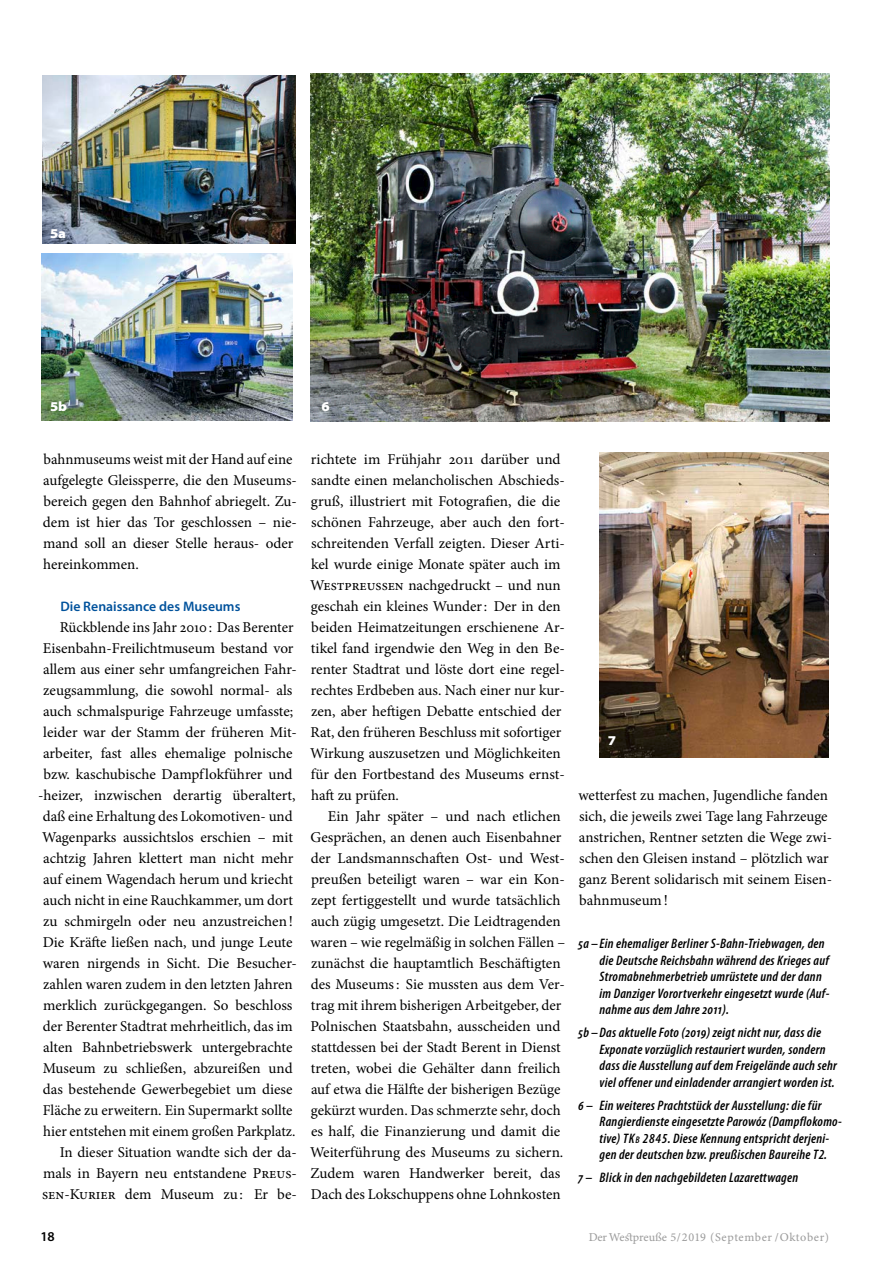
<style>
.page{position:relative;width:893px;height:1263px;background:#fff}
.page>*{position:absolute;margin:0;border:0;box-sizing:border-box;transform-origin:0 0}
.t1{font:15px/21px "Minion Pro";letter-spacing:-.005em;color:#000}
.t2{font:italic 600 condensed 13.8px/16.5px "Myriad Pro";letter-spacing:.02em;color:#000}
.t3{font:600 13.8px "Myriad Pro";color:#00529c}
.t4{font:900 semi-expanded 13.5px "Myriad Pro";color:#fff}
.t5{font:600 13.5px "Myriad Pro";color:#000}
.t6{font:12px "Minion Pro Capt";letter-spacing:.04em;color:#9c9c9c}
.s1{font-style:inherit}
.s2{font-size:9.6px}
</style>
<div class="page">
<img style="left:43px;top:75px;width:253px;height:168px">
<img style="left:41px;top:254px;width:251px;height:166px">
<img style="left:310px;top:73px;width:519px;height:349px">
<img style="left:599px;top:452px;width:230px;height:306px">
<p class="t4" style="left:50px;top:224px;width:17px">5a</p>
<p class="t4" style="left:50px;top:398px;width:18px">5b</p>
<p class="t4" style="left:321px;top:398px;width:10px">6</p>
<p class="t1" style="left:43px;top:448px;width:256px">bahnmuseums weist mit der Hand auf eine aufgelegte Gleissperre, die den Museums&shy;bereich gegen den Bahnhof abriegelt. Zu&shy;dem ist hier das Tor geschlossen – nie&shy;mand soll an dieser Stelle heraus- oder hereinkommen.</p>
<p class="t3" style="left:60px;top:597px;width:182px">Die Renaissance des Museums</p>
<p class="t1" style="left:38px;top:616px;width:260px;text-align:right">Rückblende ins Jahr 2010: Das Berenter Eisenbahn-Freilichtmuseum bestand vor allem aus einer sehr umfangreichen Fahr&shy;zeugsammlung, die sowohl normal- als auch schmalspurige Fahrzeuge umfasste; leider war der Stamm der früheren Mit&shy;arbeiter, fast alles ehemalige polnische bzw. kaschubische Dampflokführer und -heizer, inzwischen derartig überaltert, daß eine Erhaltung des Lokomotiven- und Wagenparks aussichtslos erschien – mit achtzig Jahren klettert man nicht mehr auf einem Wagendach herum und kriecht auch nicht in eine Rauchkammer, um dort zu schmirgeln oder neu anzustreichen!<br>Die Kräfte ließen nach, und junge Leute waren nirgends in Sicht. Die Besucher&shy;zahlen waren zudem in den letzten Jahren merklich zurückgegangen. So beschloss der Berenter Stadtrat mehrheitlich, das im alten Bahnbetriebswerk untergebrachte Museum zu schließen, abzureißen und das bestehende Gewerbegebiet um diese Fläche zu erweitern. Ein Supermarkt sollte hier entstehen mit einem großen Parkplatz.<br>In dieser Situation wandte sich der da&shy;mals in Bayern neu entstandene Preus&shy;sen-Kurier dem Museum zu: Er be-</p>
<p class="t1" style="left:310px;top:448px;width:256px">richtete im Frühjahr 2011 darüber und sandte einen melancholischen Abschieds&shy;gruß, illustriert mit Fotografien, die die schönen Fahrzeuge, aber auch den fort&shy;schreitenden Verfall zeigten. Dieser Arti&shy;kel wurde einige Monate später auch im Westpreussen nachgedruckt – und nun geschah ein kleines Wunder: Der in den beiden Heimatzeitungen erschienene Ar&shy;tikel fand irgendwie den Weg in den Be&shy;renter Stadtrat und löste dort eine regel&shy;rechtes Erdbeben aus. Nach einer nur kur&shy;zen, aber heftigen Debatte entschied der Rat, den früheren Beschluss mit sofortiger Wirkung auszusetzen und Möglichkeiten für den Fortbestand des Museums ernst&shy;haft zu prüfen.</p>
<p class="t1" style="left:310px;top:805px;width:257px;text-indent:18px">Ein Jahr später – und nach etlichen Gesprächen, an denen auch Eisenbahner der Landsmannschaften Ost- und West&shy;preußen beteiligt waren – war ein Kon&shy;zept fertiggestellt und wurde tatsächlich auch zügig umgesetzt. Die Leidtragenden waren – wie regelmäßig in solchen Fällen – zunächst die hauptamtlich Beschäftigten des Museums: Sie mussten aus dem Ver&shy;trag mit ihrem bisherigen Arbeitgeber, der Polnischen Staatsbahn, ausscheiden und stattdessen bei der Stadt Berent in Dienst treten, wobei die Gehälter dann freilich auf etwa die Hälfte der bisherigen Bezüge gekürzt wurden. Das schmerzte sehr, doch es half, die Finanzierung und damit die Weiterführung des Museums zu sichern.<br>Zudem waren Handwerker bereit, das Dach des Lokschuppens ohne Lohnkosten</p>
<p class="t4" style="left:608px;top:731px;width:9px">7</p>
<p class="t1" style="left:578px;top:784px;width:255px">wetterfest zu machen, Jugendliche fanden sich, die jeweils zwei Tage lang Fahrzeuge anstrichen, Rentner setzten die Wege zwi&shy;schen den Gleisen instand – plötzlich war ganz Berent solidarisch mit seinem Eisen&shy;bahnmuseum!</p>
<p class="t2" style="left:600px;top:935px;width:231px;text-indent:-21px">5a –Ein ehemaliger Berliner S-Bahn-Triebwagen, den die Deutsche Reichsbahn während des Krieges auf Stromabnehmerbetrieb umrüstete und der dann im Danziger Vorortverkehr eingesetzt wurde (Auf&shy;nahme aus dem Jahre 2011).</p>
<p class="t2" style="left:600px;top:1024px;width:239px;text-indent:-21px">5b –Das aktuelle Foto (2019) zeigt nicht nur, dass die Exponate vorzüglich restauriert wurden, sondern dass die Ausstellung auf dem Freigelände auch sehr viel offener und einladender arrangiert worden ist.</p>
<p class="t2" style="left:600px;top:1096px;width:244px;text-indent:-21px">6 – Ein weiteres Prachtstück der Ausstellung: die für Rangierdienste eingesetzte Parowóz (Dampflokomo&shy;tive) <span class="s1">TK</span><span class="s2">b</span> <span class="s1">2845</span>. Diese Kennung entspricht derjeni&shy;gen der deutschen bzw. preußischen Baureihe T2.</p>
<p class="t2" style="left:578px;top:1169px;width:221px">7 – Blick in den nachgebildeten Lazarettwagen</p>
<p class="t5" style="left:40px;top:1227px;width:16px">18</p>
<p class="t6" style="left:589px;top:1228px;width:242px">Der Westpreuße 5/2019 (September /Oktober)</p>
</div>
